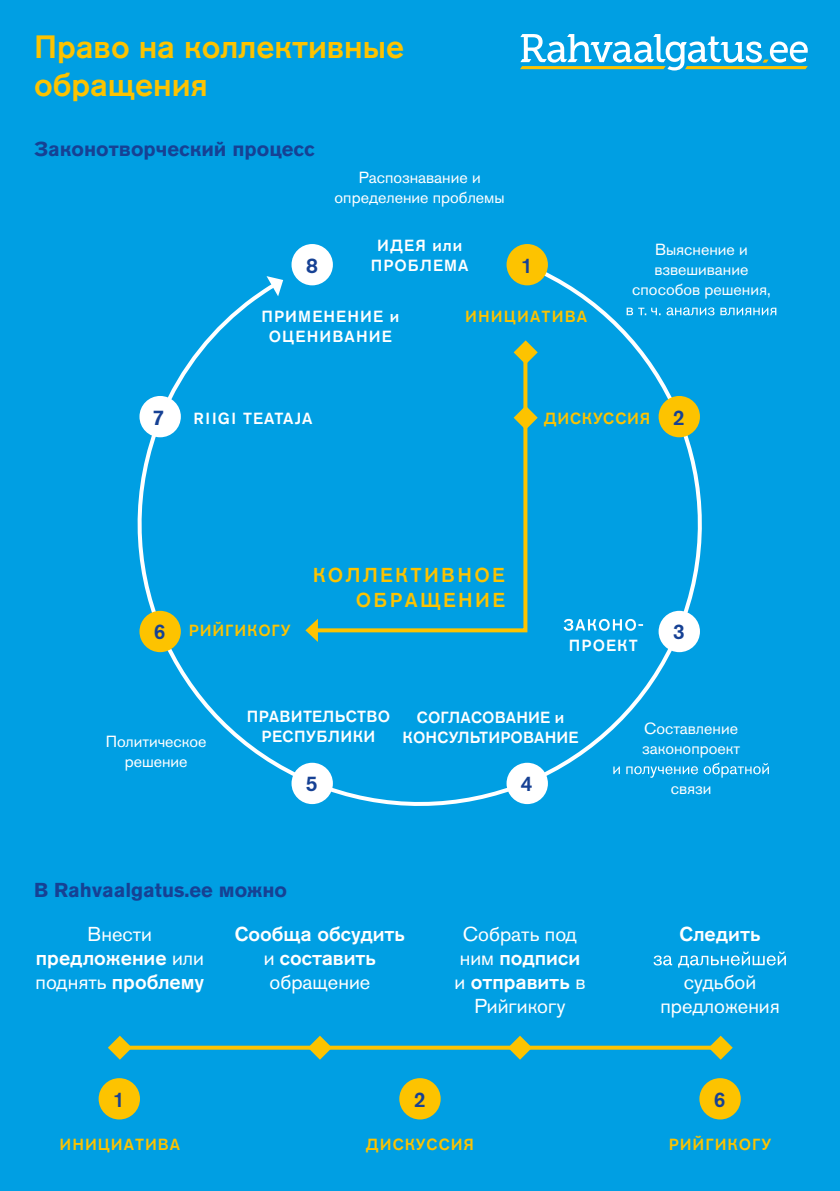
<style>
.page{position:relative;width:840px;height:1191px;background:#fff}
.page>*{position:absolute;margin:0;border:0;box-sizing:border-box;transform-origin:0 0}
.t1{font:500 32px/38px "Akzidenz Grotesk Pro";color:#fdc300}
.t2{font:500 21px "Akzidenz Grotesk Pro";color:#164194}
.t3{font:500 20px/24px "Akzidenz Grotesk Pro";color:#fff;text-align:center}
.t4{font:20px/24px "Akzidenz Grotesk Pro";color:#fff;text-align:center}
.t5{font:700 20px "Akzidenz Grotesk Pro";color:#164194}
.t6{font:500 20px/24px "Akzidenz Grotesk Pro";letter-spacing:.12em;color:#fdc300;text-align:right}
.t7{font:16px/20px "Akzidenz Grotesk Pro";color:#fff;text-align:center}
.t8{font:500 16px "Akzidenz Grotesk Pro";letter-spacing:.06em;color:#fdc300}
.t9{font:500 16px/20px "Akzidenz Grotesk Pro";letter-spacing:.07em;color:#fff;text-align:center}
.t10{font:500 16px/20px "Akzidenz Grotesk Pro";letter-spacing:.03em;color:#fff;text-align:center}
.t11{font:500 16px/20px "Akzidenz Grotesk Pro";letter-spacing:.01em;color:#fff;text-align:center}
.s1{font-weight:400}
.s2{font-weight:500}
</style>
<div class="page">
<div style="left:0;top:0;width:839px;height:1191px;background:#009fe3"></div>
<svg style="left:137px;top:260px;width:601px;height:546px"></svg>
<svg style="left:266px;top:276px;width:17px;height:20px"></svg>
<div style="left:506px;top:244px;width:41px;height:41px;background:#fdc300;border-radius:50%"></div>
<div style="left:658px;top:396px;width:41px;height:41px;background:#fdc300;border-radius:50%"></div>
<div style="left:658px;top:611px;width:41px;height:41px;background:#fff;border-radius:50%"></div>
<div style="left:506px;top:762px;width:41px;height:42px;background:#fff;border-radius:50%"></div>
<div style="left:291px;top:762px;width:42px;height:42px;background:#fff;border-radius:50%"></div>
<div style="left:139px;top:611px;width:42px;height:41px;background:#fdc300;border-radius:50%"></div>
<div style="left:139px;top:396px;width:42px;height:41px;background:#fff;border-radius:50%"></div>
<div style="left:291px;top:244px;width:42px;height:41px;background:#fff;border-radius:50%"></div>
<svg style="left:563px;top:619px;width:79px;height:12px"></svg>
<svg style="left:310px;top:345px;width:219px;height:289px"></svg>
<svg style="left:305px;top:618px;width:13px;height:24px"></svg>
<svg style="left:513px;top:340px;width:24px;height:24px"></svg>
<svg style="left:513px;top:406px;width:24px;height:24px"></svg>
<svg style="left:653px;top:951px;width:132px;height:16px"></svg>
<svg style="left:132px;top:1045px;width:576px;height:4px;background:#d0bc27"></svg>
<svg style="left:108px;top:1035px;width:24px;height:24px"></svg>
<svg style="left:308px;top:1035px;width:24px;height:24px"></svg>
<svg style="left:507px;top:1035px;width:24px;height:24px"></svg>
<svg style="left:708px;top:1035px;width:24px;height:24px"></svg>
<div style="left:99px;top:1078px;width:41px;height:41px;background:#fdc300;border-radius:50%"></div>
<div style="left:399px;top:1078px;width:41px;height:41px;background:#fdc300;border-radius:50%"></div>
<div style="left:699px;top:1078px;width:41px;height:41px;background:#fdc300;border-radius:50%"></div>
<svg style="left:520px;top:34px;width:287px;height:36px"></svg>
<svg style="left:626px;top:307px;width:150px;height:8px"></svg>
<svg style="left:613px;top:762px;width:155px;height:16px"></svg>
<h1 class="t1" style="left:34px;top:27px;width:371px">Право на коллективные обращения</h1>
<p class="t5" style="left:34px;top:136px;width:282px">Законотворческий процесс</p>
<h2 class="t2" style="left:306px;top:252px;width:13px">8</h2>
<p class="t7" style="left:334px;top:168px;width:171px">Распознавание и определение проблемы</p>
<p class="t9" style="left:370px;top:235px;width:99px">ИДЕЯ или<br>ПРОБЛЕМА</p>
<h2 class="t2" style="left:520px;top:252px;width:13px">1</h2>
<p class="t9" style="left:261px;top:306px;width:139px">ПРИМЕНЕНИЕ и<br>ОЦЕНИВАНИЕ</p>
<p class="t8" style="left:465px;top:306px;width:123px">ИНИЦИАТИВА</p>
<p class="t7" style="left:632px;top:239px;width:140px">Выяснение и взвешивание способов решения,</p>
<h2 class="t2" style="left:152px;top:403px;width:13px">7</h2>
<p class="t9" style="left:193px;top:408px;width:120px">RIIGI TEATAJA</p>
<p class="t8" style="left:543px;top:408px;width:108px">ДИСКУССИЯ</p>
<h2 class="t2" style="left:672px;top:403px;width:13px">2</h2>
<h2 class="t2" style="left:154px;top:618px;width:13px">6</h2>
<p class="t8" style="left:189px;top:620px;width:103px">РИЙГИКОГУ</p>
<p class="t6" style="left:312px;top:563px;width:193px">КОЛЛЕКТИВНОЕ<br>ОБРАЩЕНИЕ</p>
<p class="t10" style="left:568px;top:634px;width:70px">ПРОЕКТ</p>
<h2 class="t2" style="left:672px;top:618px;width:13px">3</h2>
<p class="t7" style="left:106px;top:731px;width:102px">Политическое решение</p>
<p class="t10" style="left:247px;top:706px;width:145px">ПРАВИТЕЛЬСТВО<br>РЕСПУБЛИКИ</p>
<p class="t11" style="left:402px;top:707px;width:177px">СОГЛАСОВАНИЕ и<br>КОНСУЛЬТИРОВАНИЕ</p>
<h2 class="t2" style="left:305px;top:770px;width:13px">5</h2>
<h2 class="t2" style="left:520px;top:770px;width:13px">4</h2>
<p class="t7" style="left:641px;top:718px;width:99px;text-align:left">Составление законопроект</p>
<p class="t7" style="left:670px;top:778px;width:42px">связи</p>
<p class="t5" style="left:34px;top:877px;width:254px">В Rahvaalgatus.ee можно</p>
<p class="t3" style="left:36px;top:922px;width:170px"><span class="s1">Внести </span>предложение <span class="s1">или поднять</span> проблему</p>
<p class="t3" style="left:234px;top:922px;width:172px">Сообща обсудить <span class="s1">и</span> составить <span class="s1">обращение</span></p>
<p class="t4" style="left:454px;top:922px;width:132px">Собрать под ним <span class="s2">подписи </span>и <span class="s2">отправить</span> в<br>Рийгикогу</p>
<p class="t3" style="left:679px;top:922px;width:82px">Следить</p>
<p class="t4" style="left:660px;top:970px;width:121px">судьбой предложения</p>
<h2 class="t2" style="left:113px;top:1085px;width:13px">1</h2>
<h2 class="t2" style="left:413px;top:1085px;width:13px">2</h2>
<h2 class="t2" style="left:713px;top:1085px;width:13px">6</h2>
<p class="t8" style="left:60px;top:1133px;width:122px">ИНИЦИАТИВА</p>
<p class="t8" style="left:366px;top:1133px;width:109px">ДИСКУССИЯ</p>
<p class="t8" style="left:668px;top:1133px;width:104px">РИЙГИКОГУ</p>
</div>
